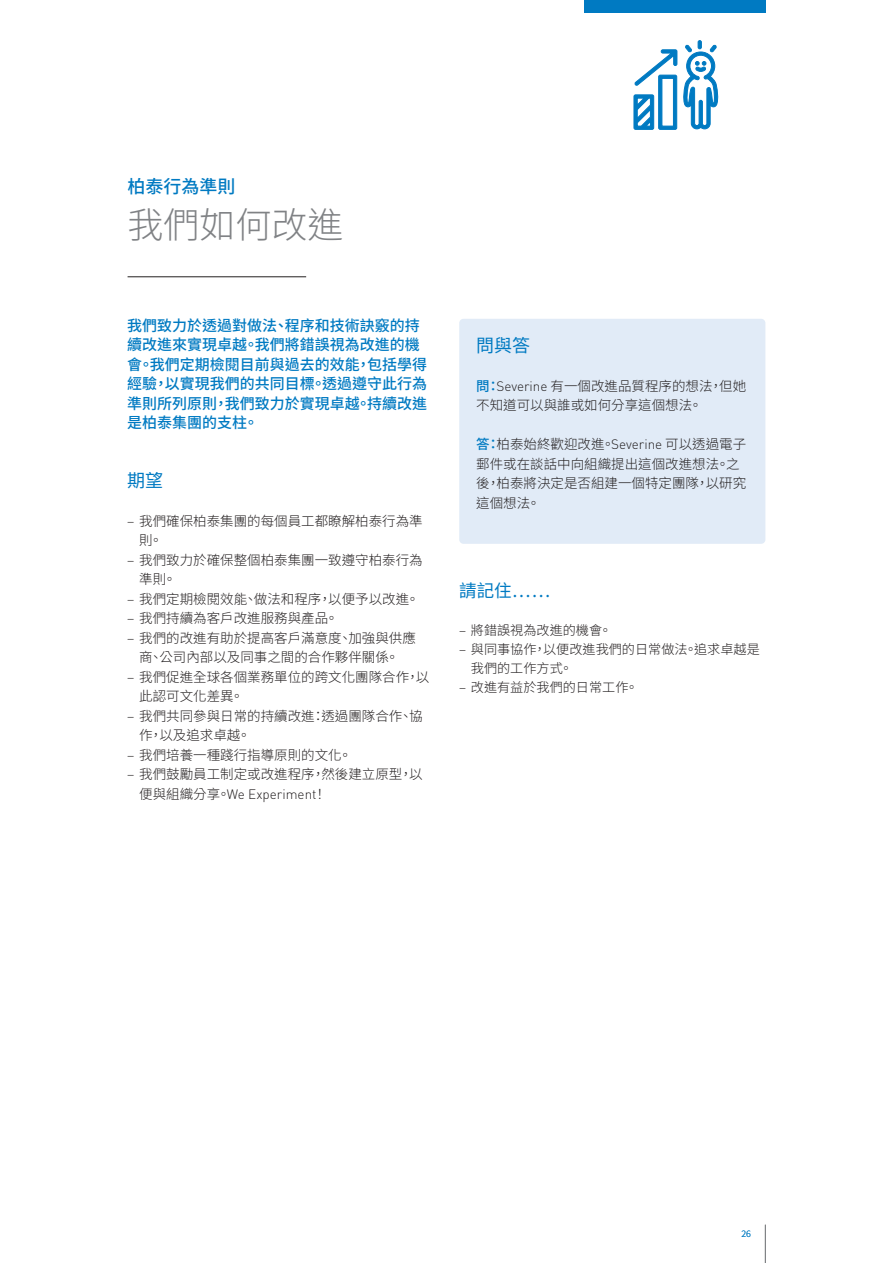
<style>
.page{position:relative;width:893px;height:1263px;background:#fff}
.page>*{position:absolute;margin:0;border:0;box-sizing:border-box;transform-origin:0 0}
.t1{font:300 36px "Source Han Sans TW";color:#808285}
.t2{font:500 18px "Source Han Sans TW";color:#007ac2}
.t3{font:18px "Source Han Sans TW";color:#007ac2}
.t4{font:17.55px "Source Han Sans TW";color:#007ac2}
.t5{font:500 15px/19.5px "Source Han Sans TW";color:#007ac2}
.t6{font:300 13.5px/19.5px "Source Han Sans TW";color:#231f20}
.t7{font:300 13.5px "DINOT";color:#231f20}
.t8{font:300 13.2px/18.9px "Source Han Sans TW";color:#231f20}
.t9{font:300 9px "Source Han Sans TW";color:#007ac2}
.s1{font-family:"Source Han Sans TW"}
.s2{font-weight:500;color:#007ac2}
.s3{font-family:"DINOT"}
</style>
<div class="page">
<hr style="left:765px;top:1225px;width:1px;height:38px;background:#808285">
<div style="left:584px;top:0;width:181px;height:13px;background:#007ac2"></div>
<div style="left:459px;top:319px;width:306px;height:225px;background:#e1ebf7;border-radius:4px"></div>
<hr style="left:128px;top:276px;width:178px;height:1px;background:#231f20">
<svg style="left:633px;top:40px;width:86px;height:90px"></svg>
<h2 class="t2" style="left:128px;top:176px;width:109px">柏泰行為準則</h2>
<h1 class="t1" style="left:128px;top:204px;width:217px">我們如何改進</h1>
<p class="t5" style="left:127px;top:316px;width:301px">我們致力於透過對做法、程序和技術訣竅的持續改進來實現卓越。我們將錯誤視為改進的機會。我們定期檢閱目前與過去的效能，包括學得經驗，以實現我們的共同目標。透過遵守此行為準則所列原則，我們致力於實現卓越。持續改進是柏泰集團的支柱。</p>
<h2 class="t3" style="left:127px;top:470px;width:37px">期望</h2>
<p class="t6" style="left:139px;top:511px;width:285px;text-indent:-12px">– 我們確保柏泰集團的每個員工都瞭解柏泰行為準則。</p>
<p class="t6" style="left:139px;top:550px;width:285px;text-indent:-12px">– 我們致力於確保整個柏泰集團一致遵守柏泰行為準則。</p>
<p class="t6" style="left:127px;top:589px;width:294px">– 我們定期檢閱效能、做法和程序，以便予以改進。</p>
<p class="t6" style="left:127px;top:609px;width:213px">– 我們持續為客戶改進服務與產品。</p>
<p class="t6" style="left:127px;top:628px;width:290px;text-align:center">– 我們的改進有助於提高客戶滿意度、加強與供應商、公司內部以及同事之間的合作夥伴關係。</p>
<p class="t6" style="left:139px;top:667px;width:292px;text-indent:-12px">– 我們促進全球各個業務單位的跨文化團隊合作，以此認可文化差異。</p>
<p class="t6" style="left:139px;top:706px;width:285px;text-indent:-12px">– 我們共同參與日常的持續改進：透過團隊合作、協作，以及追求卓越。</p>
<p class="t6" style="left:127px;top:745px;width:226px">– 我們培養一種踐行指導原則的文化。</p>
<p class="t6" style="left:127px;top:765px;width:297px">– 我們鼓勵員工制定或改進程序，然後建立原型，以</p>
<p class="t7" style="left:139px;top:785px;width:189px"><span class="s1">便與組織分享。</span>We Experiment<span class="s1">！</span></p>
<h2 class="t3" style="left:476px;top:335px;width:55px">問與答</h2>
<p class="t6" style="left:476px;top:376px;width:272px"><span class="s2">問：</span><span class="s3">Severine</span> 有一個改進品質程序的想法，但她不知道可以與誰或如何分享這個想法。</p>
<p class="t6" style="left:476px;top:435px;width:272px"><span class="s2">答：</span>柏泰始終歡迎改進。<span class="s3">Severine</span> 可以透過電子郵件或在談話中向組織提出這個改進想法。之後，柏泰將決定是否組建一個特定團隊，以研究這個想法。</p>
<p class="t4" style="left:459px;top:580px;width:93px">請記住……</p>
<p class="t8" style="left:459px;top:621px;width:154px">– 將錯誤視為改進的機會。</p>
<p class="t8" style="left:471px;top:640px;width:290px;text-indent:-12px">– 與同事協作，以便改進我們的日常做法。追求卓越是我們的工作方式。</p>
<p class="t8" style="left:459px;top:678px;width:181px">– 改進有益於我們的日常工作。</p>
<p class="t9" style="left:741px;top:1228px;width:11px">26</p>
</div>
